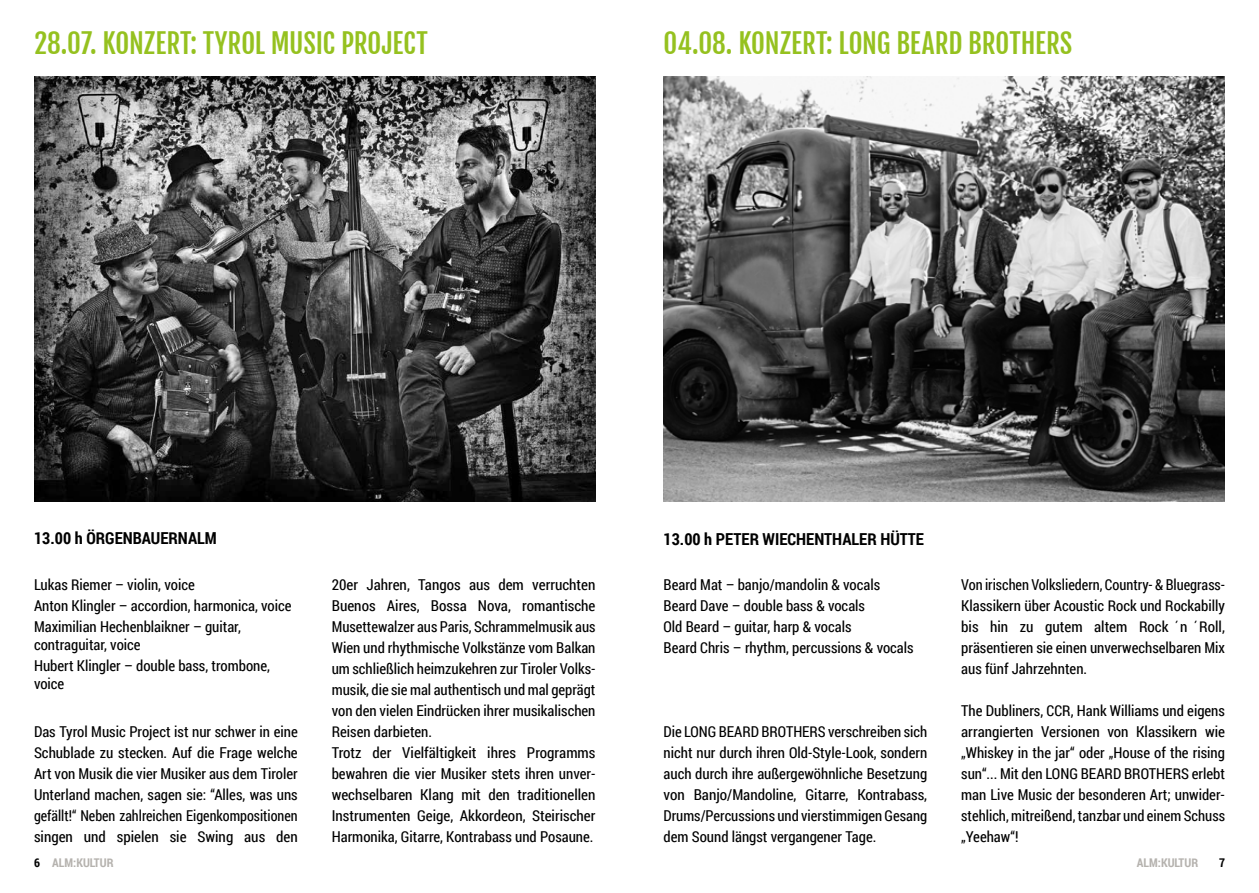
<style>
.page{position:relative;width:1259px;height:893px;background:#fff}
.page>*{position:absolute;margin:0;border:0;box-sizing:border-box;transform-origin:0 0}
.t1{font:27px "Fjalla One";color:#95c11f}
.t2{font:700 16.5px "Roboto Condensed";color:#000}
.t3{font:15px/21px "Roboto Condensed";color:#000}
.t4{font:15px/21px "Roboto Condensed";color:#000;text-align:justify;scale:.96 1}
.t5{font:700 12px "Roboto Condensed";color:#b5b2ae}
.t6{font:700 12px "Roboto Condensed";color:#000}
.s1{color:#000}
</style>
<div class="page">
<img style="left:663px;top:77px;width:562px;height:425px">
<img style="left:34px;top:77px;width:561px;height:425px">
<h1 class="t1" style="left:34px;top:26px;width:395px">28.07. KONZERT: TYROL MUSIC PROJECT</h1>
<h1 class="t1" style="left:663px;top:26px;width:410px">04.08. KONZERT: LONG BEARD BROTHERS</h1>
<p class="t2" style="left:34px;top:527px;width:184px">13.00 h ÖRGENBAUERNALM</p>
<p class="t3" style="left:34px;top:573px;width:259px">Lukas Riemer – violin, voice<br>Anton Klingler – accordion, harmonica, voice<br>Maximilian Hechenblaikner – guitar,</p>
<p class="t3" style="left:34px;top:633px;width:238px">contraguitar, voice<br>Hubert Klingler – double bass, trombone,</p>
<p class="t3" style="left:34px;top:672px;width:32px">voice</p>
<p class="t3" style="left:34px;top:720px;width:265px;text-align:justify">Das Tyrol Music Project ist nur schwer in eine Schublade zu stecken. Auf die Frage welche Art von Musik die vier Musiker aus dem Tiroler Unterland machen, sagen sie: “Alles, was uns gefällt!“ Neben zahlreichen Eigenkompositionen singen und spielen sie Swing aus den</p>
<p class="t3" style="left:332px;top:573px;width:265px">20er Jahren, Tangos aus dem verruchten Buenos Aires, Bossa Nova, romantische Musettewalzer aus Paris, Schrammelmusik aus Wien und rhythmische Volkstänze vom Balkan um schließlich heimzukehren zur Tiroler Volks&shy;musik, die sie mal authentisch und mal geprägt von den vielen Eindrücken ihrer musikalischen Reisen darbieten.<br>Trotz der Vielfältigkeit ihres Programms bewahren die vier Musiker stets ihren unver&shy;wechselbaren Klang mit den traditionellen Instrumenten Geige, Akkordeon, Steirischer Harmonika, Gitarre, Kontrabass und Posaune.</p>
<p class="t2" style="left:663px;top:527px;width:262px">13.00 h PETER WIECHENTHALER HÜTTE</p>
<p class="t3" style="left:663px;top:573px;width:252px">Beard Mat – banjo/mandolin &amp; vocals Beard Dave – double bass &amp; vocals<br>Old Beard – guitar, harp &amp; vocals<br>Beard Chris – rhythm, percussions &amp; vocals</p>
<p class="t3" style="left:663px;top:720px;width:265px;text-align:justify">Die LONG BEARD BROTHERS verschreiben sich nicht nur durch ihren Old-Style-Look, sondern auch durch ihre außergewöhnliche Besetzung von Banjo/Mandoline, Gitarre, Kontrabass, Drums/Percussions und vierstimmigen Gesang dem Sound längst vergangener Tage.</p>
<p class="t4" style="left:961px;top:573px;width:276px">Von irischen Volksliedern, Country- &amp; Bluegrass-Klassikern über Acoustic Rock und Rockabilly bis hin zu gutem altem Rock ́n ́Roll, präsentieren sie einen unverwechselbaren Mix aus fünf Jahrzehnten.</p>
<p class="t3" style="left:961px;top:699px;width:265px;text-align:justify">The Dubliners, CCR, Hank Williams und eigens arrangierten Versionen von Klassikern wie „Whiskey in the jar“ oder „House of the rising sun“... Mit den LONG BEARD BROTHERS erlebt man Live Music der besonderen Art; unwider&shy;stehlich, mitreißend, tanzbar und einem Schuss „Yeehaw“!</p>
<p class="t5" style="left:34px;top:855px;width:81px"><span class="s1">6</span> ALM:KULTUR</p>
<p class="t5" style="left:1137px;top:855px;width:63px">ALM:KULTUR</p>
<p class="t6" style="left:1219px;top:855px;width:7px">7</p>
</div>
